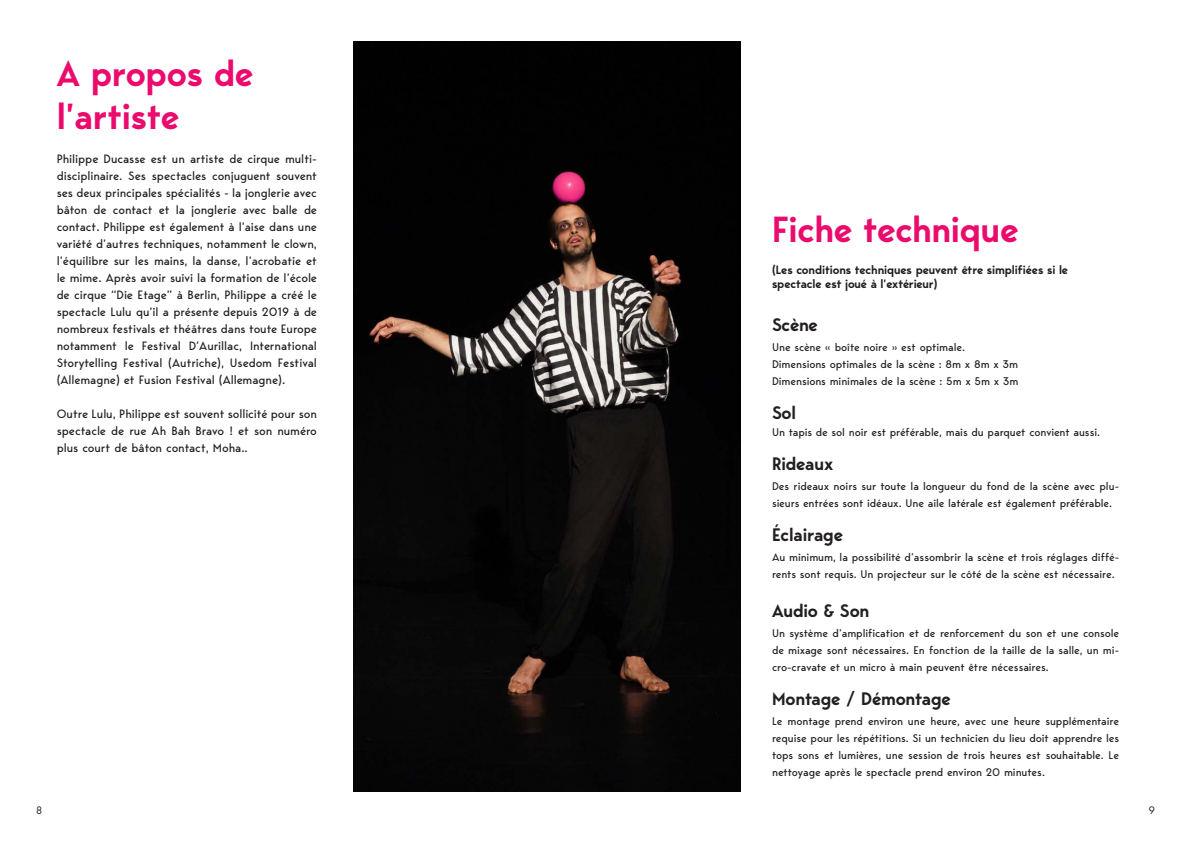
<style>
.page{position:relative;width:1191px;height:842px;background:#fff}
.page>*{position:absolute;margin:0;border:0;box-sizing:border-box;transform-origin:0 0}
.t1{font:600 36px/43.2px "Bergen Sans";letter-spacing:-.01em;color:#ea0b6d}
.t2{font:600 18px "Bergen Sans";letter-spacing:-.01em;color:#231f20}
.t3{font:12px/17px "Bergen Sans";letter-spacing:-.01em;color:#231f20;text-align:justify}
.t4{font:600 12px/14.4px "Bergen Sans";letter-spacing:-.01em;color:#231f20}
.t5{font:11px/17px "Bergen Sans";letter-spacing:-.01em;color:#231f20}
.t6{font:10px "Futura Std";color:#231f20}
</style>
<div class="page">
<img style="left:353px;top:41px;width:387px;height:751px">
<p class="t1" style="left:57px;top:51px;width:198px">A propos de l’artiste</p>
<p class="t3" style="left:57px;top:150px;width:262px">Philippe Ducasse est un artiste de cirque multi&shy;disciplinaire. Ses spectacles conjuguent souvent ses deux principales spécialités - la jonglerie avec bâton de contact et la jonglerie avec balle de contact. Philippe est également à l’aise dans une variété d’autres techniques, notamment le clown, l’équilibre sur les mains, la danse, l’acrobatie et le mime. Après avoir suivi la formation de l’école de cirque “Die Etage” à Berlin, Philippe a créé le spectacle Lulu qu’il a présente depuis 2019 à de nombreux festivals et théâtres dans toute Europe notamment le Festival D’Aurillac, International Storytelling Festival (Autriche), Usedom Festival (Allemagne) et Fusion Festival (Allemagne).</p>
<p class="t3" style="left:57px;top:405px;width:262px">Outre Lulu, Philippe est souvent sollicité pour son spectacle de rue Ah Bah Bravo ! et son numéro plus court de bâton contact, Moha..</p>
<p class="t1" style="left:772px;top:208px;width:248px">Fiche technique</p>
<p class="t4" style="left:772px;top:262px;width:297px">(Les conditions techniques peuvent être simplifiées si le spectacle est joué à l’extérieur)</p>
<p class="t2" style="left:772px;top:313px;width:47px">Scène</p>
<p class="t5" style="left:772px;top:339px;width:248px">Une scène « boîte noire » est optimale.<br>Dimensions optimales de la scène : 8m x 8m x 3m<br>Dimensions minimales de la scène : 5m x 5m x 3m</p>
<p class="t2" style="left:772px;top:401px;width:26px">Sol</p>
<p class="t5" style="left:772px;top:424px;width:330px">Un tapis de sol noir est préférable, mais du parquet convient aussi.</p>
<p class="t2" style="left:772px;top:452px;width:63px">Rideaux</p>
<p class="t5" style="left:772px;top:478px;width:348px">Des rideaux noirs sur toute la longueur du fond de la scène avec plu&shy;sieurs entrées sont idéaux. Une aile latérale est également préférable.</p>
<p class="t2" style="left:772px;top:523px;width:73px">Éclairage</p>
<p class="t5" style="left:772px;top:549px;width:348px">Au minimum, la possibilité d’assombrir la scène et trois réglages diffé&shy;rents sont requis. Un projecteur sur le côté de la scène est nécessaire.</p>
<p class="t2" style="left:772px;top:598px;width:99px">Audio &amp; Son</p>
<p class="t5" style="left:772px;top:624px;width:348px;text-align:justify">Un système d’amplification et de renforcement du son et une console de mixage sont nécessaires. En fonction de la taille de la salle, un mi&shy;cro-cravate et un micro à main peuvent être nécessaires.</p>
<p class="t2" style="left:772px;top:686px;width:180px">Montage / Démontage</p>
<p class="t5" style="left:772px;top:712px;width:348px;text-align:justify">Le montage prend environ une heure, avec une heure supplémentaire requise pour les répétitions. Si un technicien du lieu doit apprendre les tops sons et lumières, une session de trois heures est souhaitable. Le nettoyage après le spectacle prend environ 20 minutes.</p>
<p class="t6" style="left:36px;top:804px;width:8px">8</p>
<p class="t6" style="left:1148px;top:804px;width:8px">9</p>
</div>
